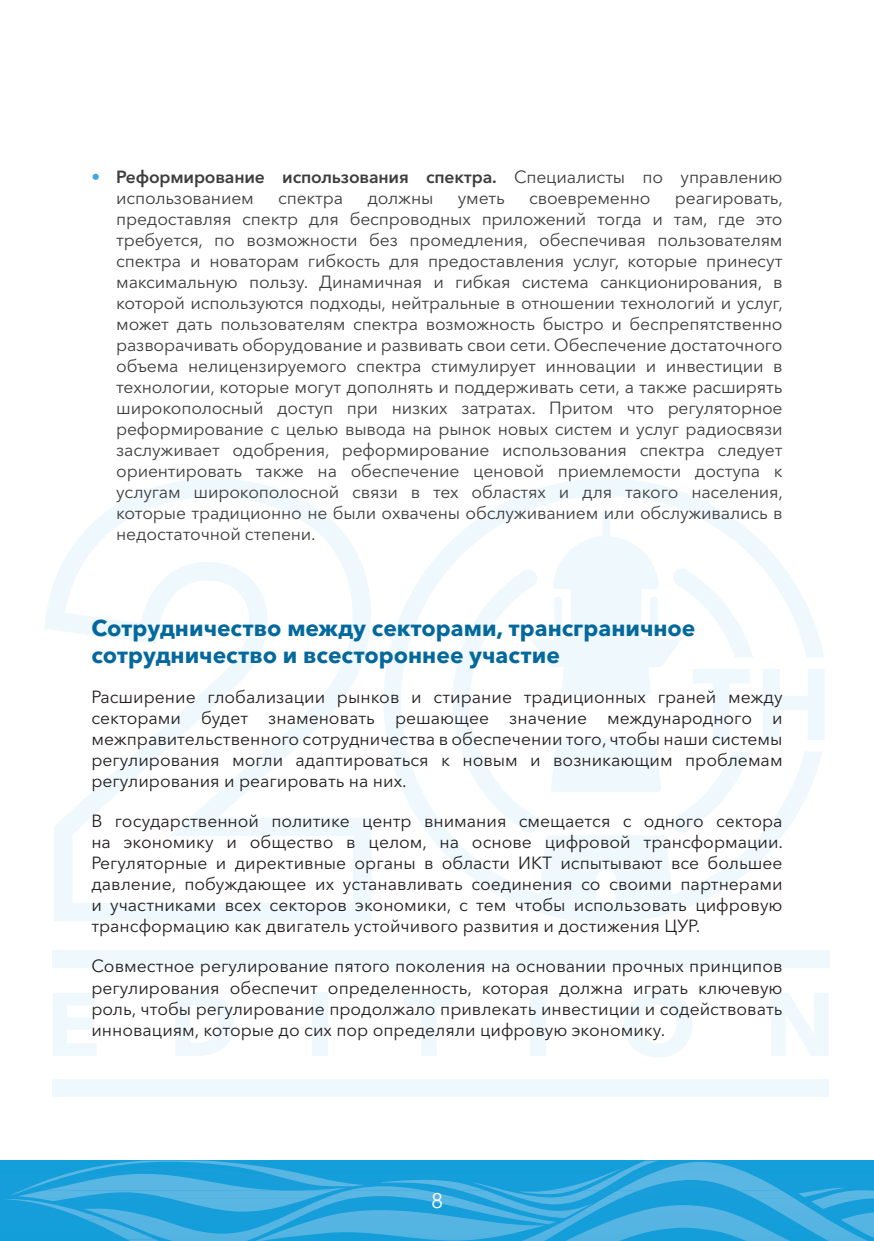
<style>
.page{position:relative;width:874px;height:1241px;background:#fff}
.page>*{position:absolute;margin:0;border:0;box-sizing:border-box;transform-origin:0 0}
.titr-1{font:700 22.75px/26.2px "Avenir Next W1 G";color:#03699c}
.t1{font:21px "Avenir Next W1 G";color:#fff}
.t2{font:17.5px/21px "Avenir Next W1 G";letter-spacing:-.01em;color:#3e3e3f}
.text{font:17.5px/21px "Avenir Next W1 G";color:#231f20;text-align:justify}
.s1{color:#3fa6dd}
.s2{font-weight:600}
</style>
<div class="page">
<div style="left:0;top:1160px;width:873px;height:81px;background:#149eda"></div>
<div style="left:471px;top:1160px;width:187px;height:29px;background:#149eda"></div>
<img style="left:21px;top:1160px;width:344px;height:29px">
<img style="left:546px;top:1167px;width:70px;height:22px">
<img style="left:815px;top:1187px;width:29px;height:2px">
<img style="left:347px;top:1185px;width:32px;height:4px">
<img style="left:379px;top:1179px;width:107px;height:10px">
<img style="left:43px;top:1173px;width:304px;height:16px">
<svg style="left:11px;top:1189px;width:862px;height:9px"></svg>
<img style="left:616px;top:1161px;width:165px;height:29px">
<img style="left:0;top:1236px;width:51px;height:4px">
<img style="left:4px;top:1198px;width:79px;height:20px">
<img style="left:83px;top:1198px;width:362px;height:42px">
<img style="left:41px;top:1198px;width:267px;height:13px">
<img style="left:445px;top:1198px;width:428px;height:42px">
<div style="left:52px;top:1079px;width:776px;height:17px;background:#eff8fc"></div>
<div style="left:52px;top:950px;width:777px;height:18px;background:#eff8fc"></div>
<svg style="left:45px;top:479px;width:326px;height:442px"></svg>
<svg style="left:53px;top:993px;width:44px;height:62px"></svg>
<svg style="left:175px;top:993px;width:59px;height:62px"></svg>
<div style="left:312px;top:992px;width:16px;height:63px;background:#eff8fc"></div>
<svg style="left:404px;top:993px;width:50px;height:62px"></svg>
<div style="left:529px;top:992px;width:16px;height:63px;background:#eff8fc"></div>
<svg style="left:624px;top:991px;width:68px;height:66px"></svg>
<svg style="left:771px;top:993px;width:57px;height:62px"></svg>
<svg style="left:384px;top:478px;width:440px;height:444px"></svg>
<svg style="left:452px;top:509px;width:301px;height:324px"></svg>
<svg style="left:762px;top:669px;width:62px;height:71px"></svg>
<p class="t2" style="left:116px;top:165px;width:667px;text-indent:-25px"><span class="s1">•</span> <span class="s2">Реформирование использования спектра.</span> Специалисты по управлению использованием</p>
<p class="t2" style="left:116px;top:186px;width:668px;text-align:justify;text-indent:558px">реагировать, предоставляя спектр для беспроводных приложений тогда и там, где это требуется, по возможности без промедления, обеспечивая пользователям спектра и новаторам гибкость для предоставления услуг, которые принесут максимальную пользу. Динамичная и гибкая система санкционирования, в которой используются подходы, нейтральные в отношении технологий и услуг, может дать пользователям спектра возможность быстро и беспрепятственно разворачивать оборудование и развивать свои сети. Обеспечение достаточного объема нелицензируемого спектра стимулирует инновации и инвестиции в технологии, которые могут дополнять и поддерживать сети, а также расширять широкополосный доступ при низких затратах. Притом что регуляторное реформирование с целью вывода на рынок новых систем и услуг радиосвязи заслуживает одобрения, реформирование использования спектра следует ориентировать также на обеспечение ценовой приемлемости доступа к услугам широкополосной связи в тех областях и для такого населения, которые традиционно не были охвачены обслуживанием или обслуживались в недостаточной степени.</p>
<p class="t2" style="left:278px;top:186px;width:67px">спектра</p>
<p class="t2" style="left:367px;top:186px;width:67px">должны</p>
<p class="t2" style="left:457px;top:186px;width:49px">уметь</p>
<p class="t2" style="left:529px;top:186px;width:123px">своевременно</p>
<p class="titr-1" style="left:91px;top:613px;width:605px">Сотрудничество между секторами, трансграничное сотрудничество и всестороннее участие</p>
<p class="text" style="left:91px;top:684px;width:692px">Расширение глобализации рынков и стирание традиционных граней между секторами будет знаменовать решающее значение международного и межправительственного сотрудничества в обеспечении того, чтобы наши системы регулирования могли адаптироваться к новым и возникающим проблемам регулирования и реагировать на них.</p>
<p class="text" style="left:91px;top:808px;width:693px">В государственной политике центр внимания смещается с одного сектора на экономику и общество в целом, на основе цифровой трансформации.<br>Регуляторные и директивные органы в области ИКТ испытывают все большее давление, побуждающее их устанавливать соединения со своими партнерами и участниками всех секторов экономики, с тем чтобы использовать цифровую трансформацию как двигатель устойчивого развития и достижения ЦУР.</p>
<p class="text" style="left:91px;top:954px;width:692px">Совместное регулирование пятого поколения на основании прочных принципов регулирования обеспечит определенность, которая должна играть ключевую роль, чтобы регулирование продолжало привлекать инвестиции и содействовать инновациям, которые до сих пор определяли цифровую экономику.</p>
<p class="t1" style="left:431px;top:1183px;width:14px">8</p>
</div>
